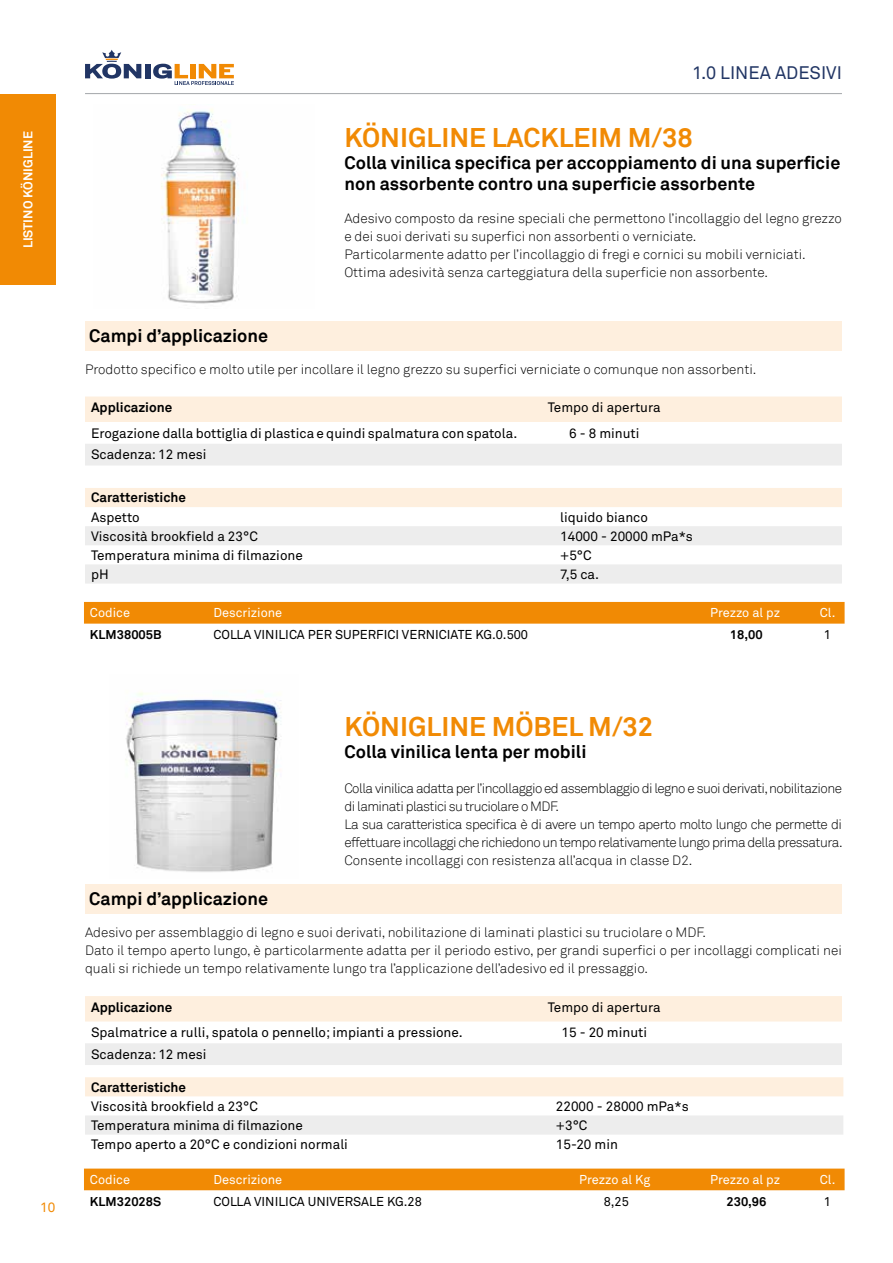
<style>
.page{position:relative;width:893px;height:1263px;background:#fff}
.page>*{position:absolute;margin:0;border:0;box-sizing:border-box;transform-origin:0 0}
.t1{font:700 27px "Akkurat";color:#f18a04}
.t2{font:700 18px/21.6px "Akkurat";color:#000}
.t3{font:18px "Akkurat";color:#213564}
.t4{font:300 13.5px/18px "Akkurat";color:#000}
.t5{font:13.5px "Akkurat";color:#000}
.t6{font:300 13.5px/18px "Akkurat";letter-spacing:-.04em;color:#000}
.t7{font:700 13.5px "Akkurat";color:#000}
.t8{font:13.5px "Akkurat";color:#f18a04}
.t9{font:12.75px "Akkurat";color:#000}
.t10{font:12.75px "Akkurat";color:#fff}
.t11{font:700 12.75px "Akkurat";color:#000}
.t12{font:700 12.75px "Akkurat";color:#fff}
</style>
<div class="page">
<div style="left:84px;top:602px;width:761px;height:22px;background:#f18a04"></div>
<div style="left:84px;top:1168px;width:761px;height:22px;background:#f18a04"></div>
<hr style="left:85px;top:93px;width:757px;height:1px;background:#acafb2">
<div style="left:0;top:94px;width:55px;height:191px;background:#f18a04"></div>
<svg style="left:85px;top:50px;width:56px;height:29px"></svg>
<div style="left:145px;top:64px;width:5px;height:14px;background:#213564"></div>
<svg style="left:153px;top:64px;width:81px;height:21px"></svg>
<div style="left:85px;top:321px;width:757px;height:29px;background:#feefde"></div>
<div style="left:85px;top:396px;width:757px;height:26px;background:#feefde"></div>
<div style="left:85px;top:444px;width:757px;height:21px;background:#ededed"></div>
<div style="left:85px;top:488px;width:757px;height:19px;background:#feefde"></div>
<svg style="left:85px;top:526px;width:757px;height:57px"></svg>
<img style="left:161px;top:109px;width:78px;height:195px">
<div style="left:85px;top:884px;width:757px;height:29px;background:#feefde"></div>
<div style="left:85px;top:996px;width:757px;height:25px;background:#feefde"></div>
<div style="left:85px;top:1043px;width:757px;height:22px;background:#ededed"></div>
<div style="left:85px;top:1077px;width:758px;height:19px;background:#feefde"></div>
<div style="left:85px;top:1116px;width:758px;height:18px;background:#ededed"></div>
<img style="left:125px;top:691px;width:156px;height:181px">
<p class="t12" style="left:20px;top:248px;width:119px;rotate:-90deg">LISTINO KÖNIGLINE</p>
<p class="t8" style="left:40px;top:1199px;width:17px">10</p>
<h2 class="t3" style="left:692px;top:62px;width:151px">1.0 LINEA ADESIVI</h2>
<h1 class="t1" style="left:344px;top:121px;width:350px">KÖNIGLINE LACKLEIM M/38</h1>
<h2 class="t2" style="left:344px;top:152px;width:497px">Colla vinilica specifica per accoppiamento di una superficie non assorbente contro una superficie assorbente</h2>
<h2 class="t2" style="left:89px;top:325px;width:180px">Campi d’applicazione</h2>
<p class="t4" style="left:344px;top:210px;width:499px">Adesivo composto da resine speciali che permettono l’incollaggio del legno grezzo e dei suoi derivati su superfici non assorbenti o verniciate.<br>Particolarmente adatto per l’incollaggio di fregi e cornici su mobili verniciati.<br>Ottima adesività senza carteggiatura della superficie non assorbente.</p>
<p class="t4" style="left:85px;top:361px;width:673px">Prodotto specifico e molto utile per incollare il legno grezzo su superfici verniciate o comunque non assorbenti.</p>
<p class="t7" style="left:91px;top:399px;width:83px">Applicazione</p>
<p class="t5" style="left:548px;top:400px;width:114px">Tempo di apertura</p>
<p class="t5" style="left:91px;top:425px;width:428px">Erogazione dalla bottiglia di plastica e quindi spalmatura con spatola.</p>
<p class="t5" style="left:569px;top:425px;width:72px">6 - 8 minuti</p>
<p class="t5" style="left:91px;top:447px;width:117px">Scadenza: 12 mesi</p>
<p class="t7" style="left:91px;top:489px;width:96px">Caratteristiche</p>
<p class="t5" style="left:91px;top:509px;width:50px">Aspetto</p>
<p class="t5" style="left:560px;top:509px;width:89px">liquido bianco</p>
<p class="t5" style="left:91px;top:528px;width:168px">Viscosità brookfield a 23°C</p>
<p class="t5" style="left:560px;top:528px;width:134px">14000 - 20000 mPa*s</p>
<p class="t5" style="left:91px;top:547px;width:213px">Temperatura minima di filmazione</p>
<p class="t5" style="left:560px;top:547px;width:33px">+5°C</p>
<p class="t5" style="left:91px;top:566px;width:19px">pH</p>
<p class="t5" style="left:560px;top:566px;width:41px">7,5 ca.</p>
<p class="t10" style="left:90px;top:605px;width:42px">Codice</p>
<p class="t10" style="left:213px;top:605px;width:70px">Descrizione</p>
<p class="t10" style="left:710px;top:605px;width:72px">Prezzo al pz</p>
<p class="t10" style="left:820px;top:605px;width:17px">Cl.</p>
<p class="t11" style="left:90px;top:626px;width:73px">KLM38005B</p>
<p class="t9" style="left:213px;top:627px;width:316px">COLLA VINILICA PER SUPERFICI VERNICIATE KG.0.500</p>
<p class="t11" style="left:730px;top:626px;width:34px">18,00</p>
<p class="t9" style="left:824px;top:627px;width:9px">1</p>
<h1 class="t1" style="left:344px;top:710px;width:310px">KÖNIGLINE MÖBEL M/32</h1>
<h2 class="t2" style="left:344px;top:741px;width:244px">Colla vinilica lenta per mobili</h2>
<h2 class="t2" style="left:89px;top:888px;width:180px">Campi d’applicazione</h2>
<p class="t6" style="left:344px;top:780px;width:500px">Colla vinilica adatta per l’incollaggio ed assemblaggio di legno e suoi derivati, nobilitazione di laminati plastici su truciolare o MDF.<br>La sua caratteristica specifica è di avere un tempo aperto molto lungo che permette di effettuare incollaggi che richiedono un tempo relativamente lungo prima della pressatura.<br>Consente incollaggi con resistenza all’acqua in classe D2.</p>
<p class="t4" style="left:85px;top:923px;width:758px">Adesivo per assemblaggio di legno e suoi derivati, nobilitazione di laminati plastici su truciolare o MDF.<br>Dato il tempo aperto lungo, è particolarmente adatta per il periodo estivo, per grandi superfici o per incollaggi complicati nei quali si richiede un tempo relativamente lungo tra l’applicazione dell’adesivo ed il pressaggio.</p>
<p class="t7" style="left:91px;top:998px;width:83px">Applicazione</p>
<p class="t5" style="left:548px;top:999px;width:114px">Tempo di apertura</p>
<p class="t5" style="left:91px;top:1025px;width:373px">Spalmatrice a rulli, spatola o pennello; impianti a pressione.</p>
<p class="t5" style="left:561px;top:1025px;width:87px">15 - 20 minuti</p>
<p class="t5" style="left:91px;top:1046px;width:117px">Scadenza: 12 mesi</p>
<p class="t7" style="left:91px;top:1078px;width:96px">Caratteristiche</p>
<p class="t5" style="left:91px;top:1098px;width:168px">Viscosità brookfield a 23°C</p>
<p class="t5" style="left:556px;top:1098px;width:134px">22000 - 28000 mPa*s</p>
<p class="t5" style="left:91px;top:1117px;width:213px">Temperatura minima di filmazione</p>
<p class="t5" style="left:556px;top:1117px;width:33px">+3°C</p>
<p class="t5" style="left:91px;top:1136px;width:258px">Tempo aperto a 20°C e condizioni normali</p>
<p class="t5" style="left:556px;top:1136px;width:64px">15-20 min</p>
<p class="t10" style="left:90px;top:1172px;width:42px">Codice</p>
<p class="t10" style="left:213px;top:1172px;width:70px">Descrizione</p>
<p class="t10" style="left:579px;top:1172px;width:73px">Prezzo al Kg</p>
<p class="t10" style="left:710px;top:1172px;width:72px">Prezzo al pz</p>
<p class="t10" style="left:820px;top:1172px;width:17px">Cl.</p>
<p class="t11" style="left:90px;top:1193px;width:73px">KLM32028S</p>
<p class="t9" style="left:213px;top:1194px;width:210px">COLLA VINILICA UNIVERSALE KG.28</p>
<p class="t9" style="left:604px;top:1194px;width:27px">8,25</p>
<p class="t11" style="left:726px;top:1193px;width:41px">230,96</p>
<p class="t9" style="left:824px;top:1194px;width:9px">1</p>
</div>
